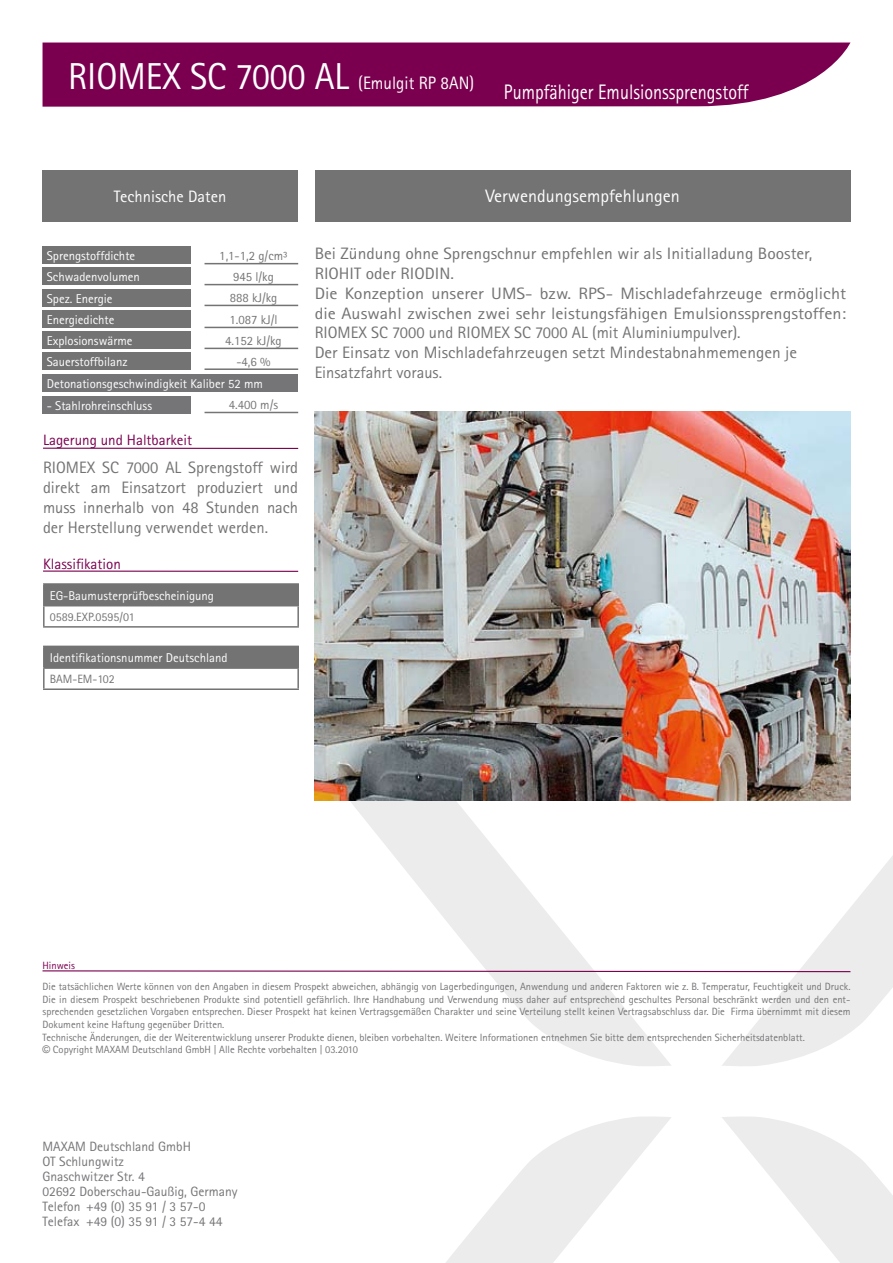
<style>
.page{position:relative;width:893px;height:1263px;background:#fff}
.page>*{position:absolute;margin:0;border:0;box-sizing:border-box;transform-origin:0 0}
.t1{font:37.5px "Rotis Sans Serif";color:#fff;scale:.95 1}
.t2{font:21px "Rotis Sans Serif";color:#fff;scale:.86 1}
.t3{font:18px "Rotis Sans Serif";color:#fff}
.t4{font:16.5px/19.8px "Rotis Sans Serif";color:#747373;scale:1.06 1}
.t5{font:16.5px/19.8px "Rotis Sans Serif";color:#747373;text-align:justify}
.t6{font:16.5px "Rotis Sans Serif";color:#fff}
.t7{font:15px "Rotis Sans Serif";color:#7a004f}
.t8{font:13.5px/15px "Rotis Sans Serif";color:#757477}
.t9{font:12.75px/21.3px "Rotis Sans Serif";color:#fff}
.t10{font:12.75px/20.9px "Rotis Sans Serif";color:#747373;text-align:center}
.t11{font:12.75px "Rotis Sans Serif";color:#757477}
.t12{font:12px "Rotis Sans Serif";color:#747373}
.t13{font:10.5px/12.6px "Rotis Sans Serif";color:#757477}
.t14{font:10.5px "Rotis Sans Serif";color:#7a004f}
.s1{font-size:18px}
.s2{font-family:"Arial"}
</style>
<div class="page">
<div style="left:43px;top:43px;width:807px;height:64px;background:#7a004f"></div>
<div style="left:43px;top:170px;width:255px;height:51px;background:#747373"></div>
<div style="left:315px;top:170px;width:535px;height:51px;background:#747373"></div>
<svg style="left:722px;top:1117px;width:171px;height:146px"></svg>
<svg style="left:446px;top:1117px;width:225px;height:146px"></svg>
<svg style="left:350px;top:801px;width:321px;height:265px"></svg>
<svg style="left:722px;top:778px;width:171px;height:288px"></svg>
<div style="left:43px;top:247px;width:148px;height:17px;background:#747373"></div>
<div style="left:43px;top:268px;width:148px;height:17px;background:#747373"></div>
<div style="left:43px;top:289px;width:148px;height:17px;background:#747373"></div>
<hr style="left:205px;top:263px;width:93px;height:1px;background:#747373">
<hr style="left:205px;top:284px;width:93px;height:1px;background:#747373">
<hr style="left:205px;top:305px;width:93px;height:1px;background:#747373">
<div style="left:44px;top:584px;width:254px;height:22px;background:#747373"></div>
<hr style="left:43px;top:583px;width:256px;height:2px;background:#747373">
<hr style="left:43px;top:585px;width:2px;height:20px;background:#747373">
<hr style="left:297px;top:585px;width:2px;height:20px;background:#747373">
<hr style="left:43px;top:605px;width:256px;height:1px;background:#747373">
<hr style="left:43px;top:606px;width:2px;height:20px;background:#747373">
<hr style="left:297px;top:606px;width:2px;height:20px;background:#747373">
<hr style="left:43px;top:626px;width:256px;height:2px;background:#747373">
<div style="left:44px;top:646px;width:254px;height:22px;background:#747373"></div>
<hr style="left:43px;top:646px;width:256px;height:1px;background:#747373">
<hr style="left:43px;top:647px;width:2px;height:20px;background:#747373">
<hr style="left:297px;top:647px;width:2px;height:20px;background:#747373">
<hr style="left:43px;top:667px;width:256px;height:2px;background:#747373">
<svg style="left:43px;top:669px;width:2px;height:19px"></svg>
<svg style="left:297px;top:669px;width:2px;height:19px"></svg>
<hr style="left:43px;top:688px;width:256px;height:2px;background:#747373">
<hr style="left:43px;top:448px;width:255px;height:1px;background:#7a004f">
<hr style="left:43px;top:570px;width:255px;height:2px;background:#7a004f">
<div style="left:43px;top:310px;width:148px;height:17px;background:#747373"></div>
<div style="left:43px;top:332px;width:148px;height:17px;background:#747373"></div>
<div style="left:43px;top:353px;width:148px;height:17px;background:#747373"></div>
<hr style="left:205px;top:327px;width:93px;height:1px;background:#747373">
<hr style="left:205px;top:348px;width:93px;height:1px;background:#747373">
<hr style="left:205px;top:368px;width:93px;height:2px;background:#747373">
<img style="left:315px;top:411px;width:535px;height:390px">
<svg style="left:42px;top:970px;width:810px;height:3px"></svg>
<div style="left:43px;top:374px;width:255px;height:17px;background:#757477"></div>
<div style="left:43px;top:396px;width:148px;height:17px;background:#757477"></div>
<hr style="left:205px;top:412px;width:93px;height:1px;background:#757477">
<h1 class="t1" style="left:68px;top:54px;width:429px">RIOMEX SC 7000 AL <span class="s1">(Emulgit RP 8AN)</span></h1>
<h2 class="t2" style="left:504px;top:79px;width:286px">Pumpfähiger Emulsionssprengstoff</h2>
<h3 class="t6" style="left:114px;top:187px;width:114px">Technische Daten</h3>
<h3 class="t3" style="left:485px;top:186px;width:196px">Verwendungsempfehlungen</h3>
<p class="t9" style="left:47px;top:245px;width:95px">Sprengstoffdichte<br>Schwadenvolumen<br>Spez. Energie</p>
<p class="t10" style="left:219px;top:245px;width:70px">1,1-1,2 g/cm³<br>945 l/kg<br>888 kJ/kg</p>
<p class="t9" style="left:47px;top:309px;width:87px">Energiedichte<br>Explosionswärme<br>Sauerstoffbilanz</p>
<p class="t10" style="left:225px;top:309px;width:58px">1.087 kJ/l<br>4.152 kJ/kg -4,6 %</p>
<p class="t9" style="left:47px;top:372px;width:218px">Detonationsgeschwindigkeit Kaliber 52 mm</p>
<p class="t9" style="left:47px;top:394px;width:107px">- Stahlrohreinschluss</p>
<p class="t11" style="left:229px;top:397px;width:51px">4.400 m/s</p>
<h3 class="t7" style="left:43px;top:431px;width:151px">Lagerung und Haltbarkeit</h3>
<h3 class="t5" style="left:43px;top:458px;width:257px">RIOMEX SC 7000 AL Sprengstoff wird direkt am Einsatzort produziert und muss innerhalb von 48 Stunden nach der Herstellung verwendet werden.</h3>
<h3 class="t7" style="left:43px;top:555px;width:79px">Klassifikation</h3>
<p class="t9" style="left:50px;top:585px;width:166px">EG-Baumusterprüfbescheinigung</p>
<p class="t12" style="left:50px;top:610px;width:86px">0589.EXP.0595/01</p>
<p class="t9" style="left:50px;top:647px;width:179px">Identifikationsnummer Deutschland</p>
<p class="t12" style="left:50px;top:672px;width:66px">BAM-EM-102</p>
<p class="t4" style="left:315px;top:244px;width:503px">Bei Zündung ohne Sprengschnur empfehlen wir als Initialladung Booster, RIOHIT oder RIODIN.<br>Die Konzeption unserer UMS- bzw. RPS- Mischladefahrzeuge ermöglicht die Auswahl zwischen zwei sehr leistungsfähigen Emulsionssprengstoffen:<br>RIOMEX SC 7000 und RIOMEX SC 7000 AL (mit Aluminiumpulver).<br>Der Einsatz von Mischladefahrzeugen setzt Mindestabnahmemengen je Einsatzfahrt voraus.</p>
<p class="t14" style="left:43px;top:959px;width:34px">Hinweis</p>
<p class="t13" style="left:43px;top:980px;width:809px">Die tatsächlichen Werte können von den Angaben in diesem Prospekt abweichen, abhängig von Lagerbedingungen, Anwendung und anderen Faktoren wie z. B. Temperatur, Feuchtigkeit und Druck.<br>Die in diesem Prospekt beschriebenen Produkte sind potentiell gefährlich. Ihre Handhabung und Verwendung muss daher auf entsprechend geschultes Personal beschränkt werden und den ent&shy;sprechenden gesetzlichen Vorgaben entsprechen. Dieser Prospekt hat keinen Vertragsgemäßen Charakter und seine Verteilung stellt keinen Vertragsabschluss dar. Die Firma übernimmt mit diesem Dokument keine Haftung gegenüber Dritten.<br>Technische Änderungen, die der Weiterentwicklung unserer Produkte dienen, bleiben vorbehalten. Weitere Informationen entnehmen Sie bitte dem entsprechenden Sicherheitsdatenblatt.<br><span class="s2">©</span> Copyright MAXAM Deutschland GmbH | Alle Rechte vorbehalten | 03.2010</p>
<p class="t8" style="left:43px;top:1139px;width:196px">MAXAM Deutschland GmbH<br>OT Schlungwitz<br>Gnaschwitzer Str. 4<br>02692 Doberschau-Gaußig, Germany<br>Telefon +49 (0) 35 91 / 3 57-0<br>Telefax +49 (0) 35 91 / 3 57-4 44</p>
</div>
